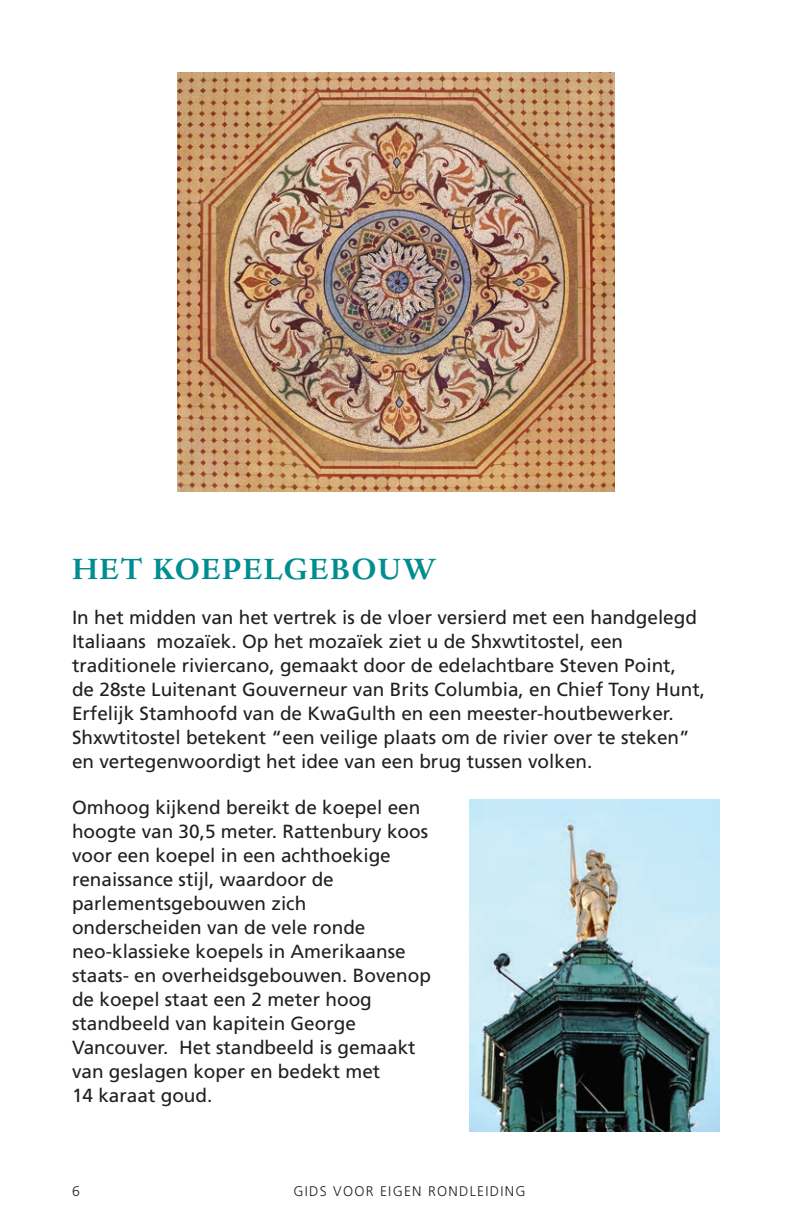
<style>
.page{position:relative;width:792px;height:1224px;background:#fff}
.page>*{position:absolute;margin:0;border:0;box-sizing:border-box;transform-origin:0 0}
.t1{font:700 34px "Dante MT Pro";letter-spacing:.035em;color:#008d8f}
.t2{font:19px/24px "Frutiger LT Std";color:#231f20}
.t3{font:300 14px "Frutiger LT Std";letter-spacing:.09em;color:#231f20}
</style>
<div class="page">
<img style="left:177px;top:72px;width:438px;height:419px">
<img style="left:470px;top:800px;width:250px;height:331px">
<h1 class="t1" style="left:72px;top:549px;width:366px">HET KOEPELGEBOUW</h1>
<p class="t2" style="left:72px;top:606px;width:635px">In het midden van het vertrek is de vloer versierd met een handgelegd Italiaans mozaïek. Op het mozaïek ziet u de Shxwtitostel, een traditionele riviercano, gemaakt door de edelachtbare Steven Point,<br>de 28ste Luitenant Gouverneur van Brits Columbia, en Chief Tony Hunt, Erfelijk Stamhoofd van de KwaGulth en een meester-houtbewerker.<br>Shxwtitostel betekent “een veilige plaats om de rivier over te steken” en vertegenwoordigt het idee van een brug tussen volken.</p>
<p class="t2" style="left:72px;top:795px;width:360px">Omhoog kijkend bereikt de koepel een hoogte van 30,5 meter. Rattenbury koos voor een koepel in een achthoekige renaissance stijl, waardoor de parlementsgebouwen zich onderscheiden van de vele ronde neo-klassieke koepels in Amerikaanse staats- en overheidsgebouwen. Bovenop de koepel staat een 2 meter hoog standbeeld van kapitein George<br>Vancouver. Het standbeeld is gemaakt van geslagen koper en bedekt met<br>14 karaat goud.</p>
<p class="t3" style="left:72px;top:1183px;width:9px">6</p>
<p class="t3" style="left:294px;top:1183px;width:233px">GIDS VOOR EIGEN RONDLEIDING</p>
</div>
